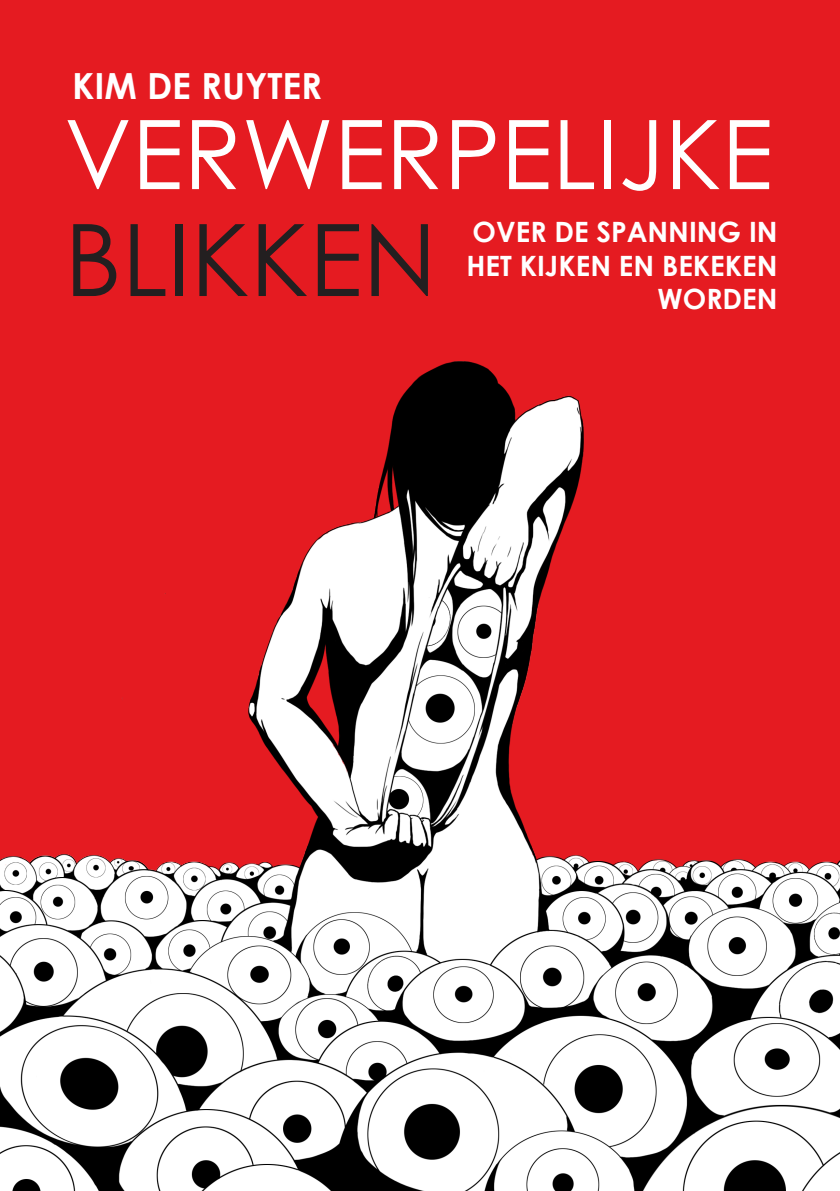
<style>
.page{position:relative;width:840px;height:1191px;background:#fff}
.page>*{position:absolute;margin:0;border:0;box-sizing:border-box;transform-origin:0 0}
.t1{font:100px "Century Gothic";color:#231f20}
.t2{font:96px "Century Gothic";color:#fff}
.t3{font:700 36px "Century Gothic";color:#fff}
.t4{font:700 28px/33.6px "Century Gothic";color:#fff;text-align:right}
</style>
<div class="page">
<img style="left:0;top:0;width:839px;height:1191px">
<p class="t3" style="left:72px;top:59px;width:251px">KIM DE RUYTER</p>
<p class="t2" style="left:64px;top:87px;width:709px">VERWERPELIJKE</p>
<p class="t1" style="left:64px;top:190px;width:374px">BLIKKEN</p>
<p class="t4" style="left:466px;top:214px;width:312px">OVER DE SPANNING IN<br>HET KIJKEN EN BEKEKEN<br>WORDEN</p>
</div>
